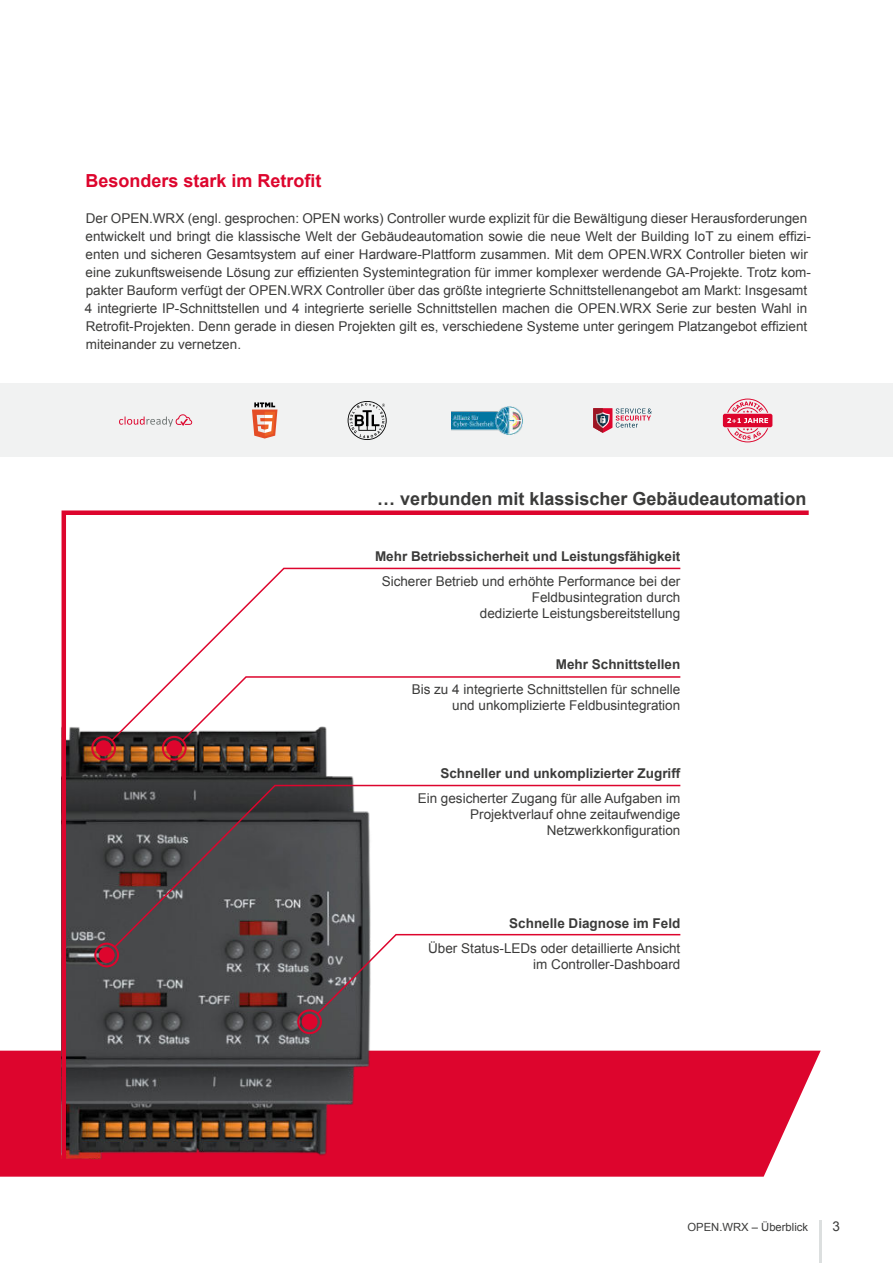
<style>
.page{position:relative;width:893px;height:1263px;background:#fff}
.page>*{position:absolute;margin:0;border:0;box-sizing:border-box;transform-origin:0 0}
.t1{font:700 18px "Arial";color:#3b3b3a}
.t2{font:700 18px "Arial";color:#dd052d}
.t3{font:13.5px/18px "Arial";color:#3b3b3a;text-align:right}
.t4{font:700 13.5px "Arial";color:#3b3b3a}
.t5{font:11.25px "Arial";color:#3b3b3a}
</style>
<div class="page">
<div style="left:0;top:383px;width:893px;height:74px;background:#f1f2f2"></div>
<hr style="left:820px;top:1220px;width:2px;height:43px;background:#dcdfdf">
<svg style="left:0;top:1051px;width:821px;height:126px;background:#e12548"></svg>
<div style="left:62px;top:1163px;width:365px;height:13px;background:#dd052d"></div>
<svg style="left:59px;top:510px;width:754px;height:653px"></svg>
<svg style="left:113px;top:784px;width:569px;height:165px"></svg>
<svg style="left:315px;top:933px;width:367px;height:83px"></svg>
<div style="left:297px;top:1009px;width:25px;height:25px;border:2px solid #dd052d;border-radius:50%"></div>
<div style="left:302px;top:1014px;width:16px;height:16px;background:#dd052d;border-radius:50%"></div>
<div style="left:94px;top:943px;width:25px;height:24px;border:2px solid #dd052d;border-radius:50%"></div>
<div style="left:99px;top:947px;width:16px;height:16px;background:#dd052d;border-radius:50%"></div>
<div style="left:162px;top:736px;width:25px;height:25px;border:2px solid #dd052d;border-radius:50%"></div>
<div style="left:166px;top:740px;width:16px;height:16px;background:#dd052d;border-radius:50%"></div>
<div style="left:91px;top:736px;width:25px;height:25px;border:2px solid #dd052d;border-radius:50%"></div>
<div style="left:96px;top:740px;width:16px;height:16px;background:#dd052d;border-radius:50%"></div>
<svg style="left:110px;top:567px;width:572px;height:175px"></svg>
<svg style="left:119px;top:414px;width:73px;height:13px"></svg>
<svg style="left:252px;top:402px;width:25px;height:36px"></svg>
<svg style="left:348px;top:401px;width:39px;height:39px"></svg>
<div style="left:723px;top:414px;width:49px;height:13px;background:#dd052d;border-radius:2px"></div>
<svg style="left:727px;top:399px;width:41px;height:43px"></svg>
<svg style="left:593px;top:408px;width:59px;height:25px"></svg>
<img style="left:451px;top:407px;width:72px;height:27px">
<h1 class="t2" style="left:86px;top:168px;width:238px">Besonders stark im Retrofit</h1>
<p class="t3" style="left:85px;top:209px;width:727px;text-align:left">Der OPEN.WRX (engl. gesprochen: OPEN works) Controller wurde explizit für die Bewältigung dieser Herausforderungen entwickelt und bringt die klassische Welt der Gebäudeautomation sowie die neue Welt der Building IoT zu einem effizi&shy;enten und sicheren Gesamtsystem auf einer Hardware-Plattform zusammen. Mit dem OPEN.WRX Controller bieten wir eine zukunftsweisende Lösung zur effizienten Systemintegration für immer komplexer werdende GA-Projekte. Trotz kom&shy;pakter Bauform verfügt der OPEN.WRX Controller über das größte integrierte Schnittstellenangebot am Markt: Insgesamt 4 integrierte IP-Schnittstellen und 4 integrierte serielle Schnittstellen machen die OPEN.WRX Serie zur besten Wahl in Retrofit-Projekten. Denn gerade in diesen Projekten gilt es, verschiedene Systeme unter geringem Platzangebot effizient miteinander zu vernetzen.</p>
<h1 class="t1" style="left:377px;top:486px;width:431px">… verbunden mit klassischer Gebäudeautomation</h1>
<p class="t4" style="left:375px;top:547px;width:307px">Mehr Betriebssicherheit und Leistungsfähigkeit</p>
<p class="t3" style="left:382px;top:573px;width:300px;line-height:16.2px">Sicherer Betrieb und erhöhte Performance bei der<br>Feldbusintegration durch<br>dedizierte Leistungsbereitstellung</p>
<p class="t4" style="left:556px;top:655px;width:126px">Mehr Schnittstellen</p>
<p class="t3" style="left:412px;top:681px;width:270px;line-height:16.2px">Bis zu 4 integrierte Schnittstellen für schnelle und unkomplizierte Feldbusintegration</p>
<p class="t4" style="left:440px;top:764px;width:242px">Schneller und unkomplizierter Zugriff</p>
<p class="t3" style="left:418px;top:790px;width:264px;line-height:16.2px">Ein gesicherter Zugang für alle Aufgaben im<br>Projektverlauf ohne zeitaufwendige<br>Netzwerkkonfiguration</p>
<p class="t4" style="left:509px;top:914px;width:173px">Schnelle Diagnose im Feld</p>
<p class="t3" style="left:428px;top:940px;width:254px;line-height:16.2px">Über Status-LEDs oder detaillierte Ansicht im Controller-Dashboard</p>
<p class="t5" style="left:687px;top:1219px;width:122px">OPEN.WRX – Überblick</p>
<p class="t3" style="left:832px;top:1218px;width:9px">3</p>
</div>
